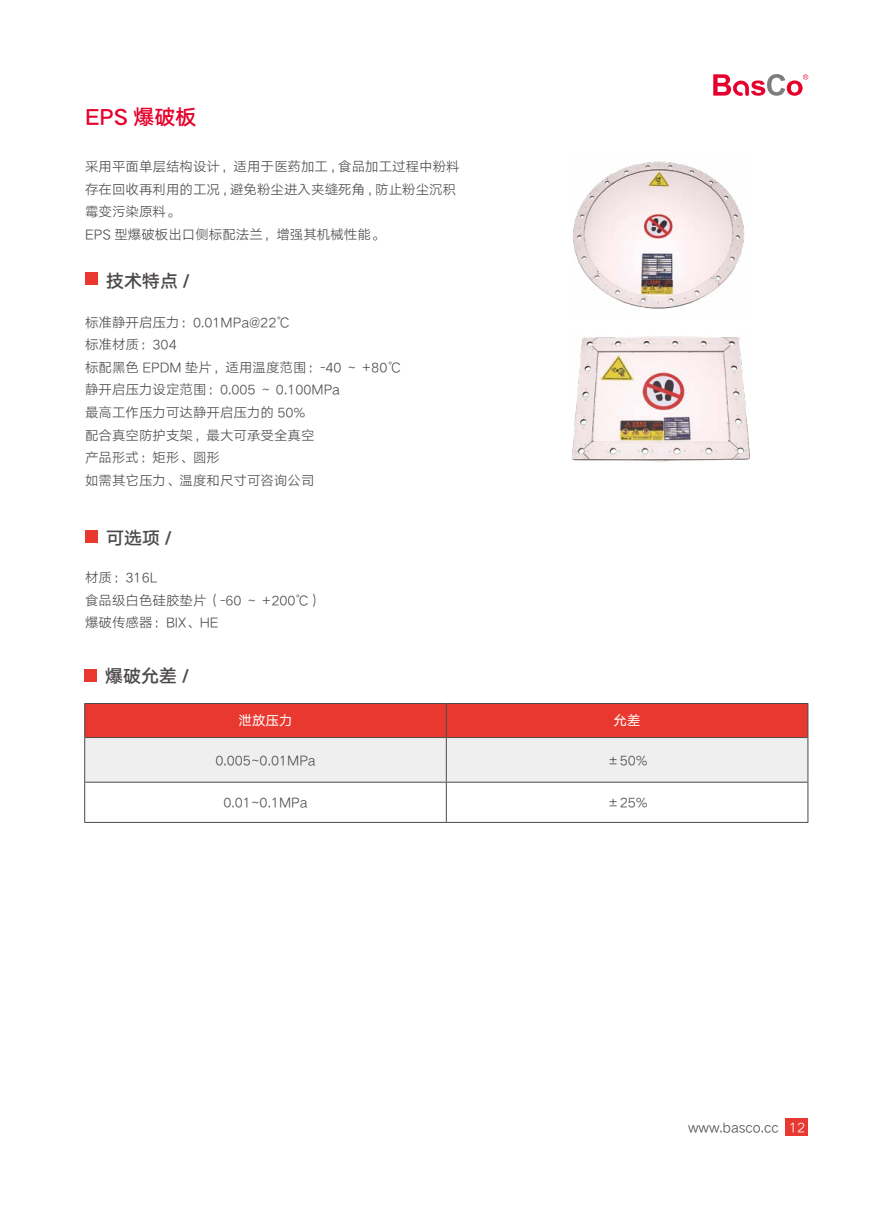
<style>
.page{position:relative;width:893px;height:1212px;background:#fff}
.page>*{position:absolute;margin:0;border:0;box-sizing:border-box;transform-origin:0 0}
.t1{font:21px "HY Qi Hei FES";color:#e6002d}
.t2{font:18px "HY Qi Hei FES";color:#4c4948}
.t3{font:13.5px/22.5px "HY Qi Hei DES";color:#4c4948}
.t4{font:13.5px "HY Qi Hei EES";color:#fff}
.s1{color:#fff}
</style>
<div class="page">
<div style="left:785px;top:1118px;width:23px;height:18px;background:#e8382f"></div>
<svg style="left:713px;top:74px;width:95px;height:22px"></svg>
<div style="left:85px;top:272px;width:13px;height:13px;background:#e8382f"></div>
<div style="left:85px;top:531px;width:13px;height:12px;background:#e8382f"></div>
<svg style="left:85px;top:704px;width:722px;height:78px"></svg>
<hr style="left:446px;top:704px;width:1px;height:33px;background:#4c4948">
<hr style="left:446px;top:738px;width:1px;height:44px;background:#4c4948">
<hr style="left:446px;top:782px;width:1px;height:40px;background:#4c4948">
<hr style="left:85px;top:737px;width:361px;height:1px;background:#4c4948">
<hr style="left:446px;top:737px;width:361px;height:1px;background:#4c4948">
<hr style="left:85px;top:782px;width:361px;height:1px;background:#4c4948">
<hr style="left:446px;top:782px;width:361px;height:1px;background:#4c4948">
<hr style="left:84px;top:703px;width:362px;height:1px;background:#4c4948">
<hr style="left:446px;top:703px;width:362px;height:1px;background:#4c4948">
<hr style="left:84px;top:737px;width:1px;height:45px;background:#4c4948">
<hr style="left:807px;top:737px;width:1px;height:45px;background:#4c4948">
<hr style="left:84px;top:782px;width:1px;height:40px;background:#4c4948">
<hr style="left:807px;top:782px;width:1px;height:40px;background:#4c4948">
<hr style="left:84px;top:822px;width:362px;height:1px;background:#4c4948">
<hr style="left:446px;top:822px;width:362px;height:1px;background:#4c4948">
<hr style="left:84px;top:704px;width:1px;height:33px;background:#4c4948">
<hr style="left:807px;top:704px;width:1px;height:33px;background:#4c4948">
<div style="left:84px;top:669px;width:13px;height:13px;background:#e8382f"></div>
<img style="left:573px;top:161px;width:172px;height:148px">
<img style="left:571px;top:336px;width:179px;height:126px">
<h1 class="t1" style="left:85px;top:104px;width:113px">EPS 爆破板</h1>
<p class="t3" style="left:85px;top:156px;width:376px">采用平面单层结构设计，适用于医药加工 , 食品加工过程中粉料存在回收再利用的工况 , 避免粉尘进入夹缝死角 , 防止粉尘沉积霉变污染原料。<br>EPS 型爆破板出口侧标配法兰，增强其机械性能。</p>
<h2 class="t2" style="left:106px;top:270px;width:86px">技术特点 /</h2>
<p class="t3" style="left:85px;top:311px;width:318px">标准静开启压力：0.01MPa@22℃<br>标准材质：304<br>标配黑色 EPDM 垫片，适用温度范围：-40 ～ +80℃静开启压力设定范围：0.005 ～ 0.100MPa<br>最高工作压力可达静开启压力的 50%<br>配合真空防护支架，最大可承受全真空<br>产品形式：矩形、圆形<br>如需其它压力、温度和尺寸可咨询公司</p>
<h2 class="t2" style="left:106px;top:527px;width:68px">可选项 /</h2>
<p class="t3" style="left:85px;top:567px;width:239px">材质：316L<br>食品级白色硅胶垫片（-60 ～ +200℃）爆破传感器：BIX、HE</p>
<h2 class="t2" style="left:105px;top:666px;width:86px">爆破允差 /</h2>
<p class="t4" style="left:238px;top:713px;width:55px">泄放压力</p>
<p class="t4" style="left:614px;top:713px;width:28px">允差</p>
<p class="t3" style="left:215px;top:749px;width:102px">0.005~0.01MPa</p>
<p class="t3" style="left:606px;top:749px;width:43px">±50%</p>
<p class="t3" style="left:223px;top:791px;width:86px">0.01~0.1MPa</p>
<p class="t3" style="left:606px;top:791px;width:43px">±25%</p>
<p class="t3" style="left:688px;top:1116px;width:119px">www.basco.cc <span class="s1">12</span></p>
</div>
